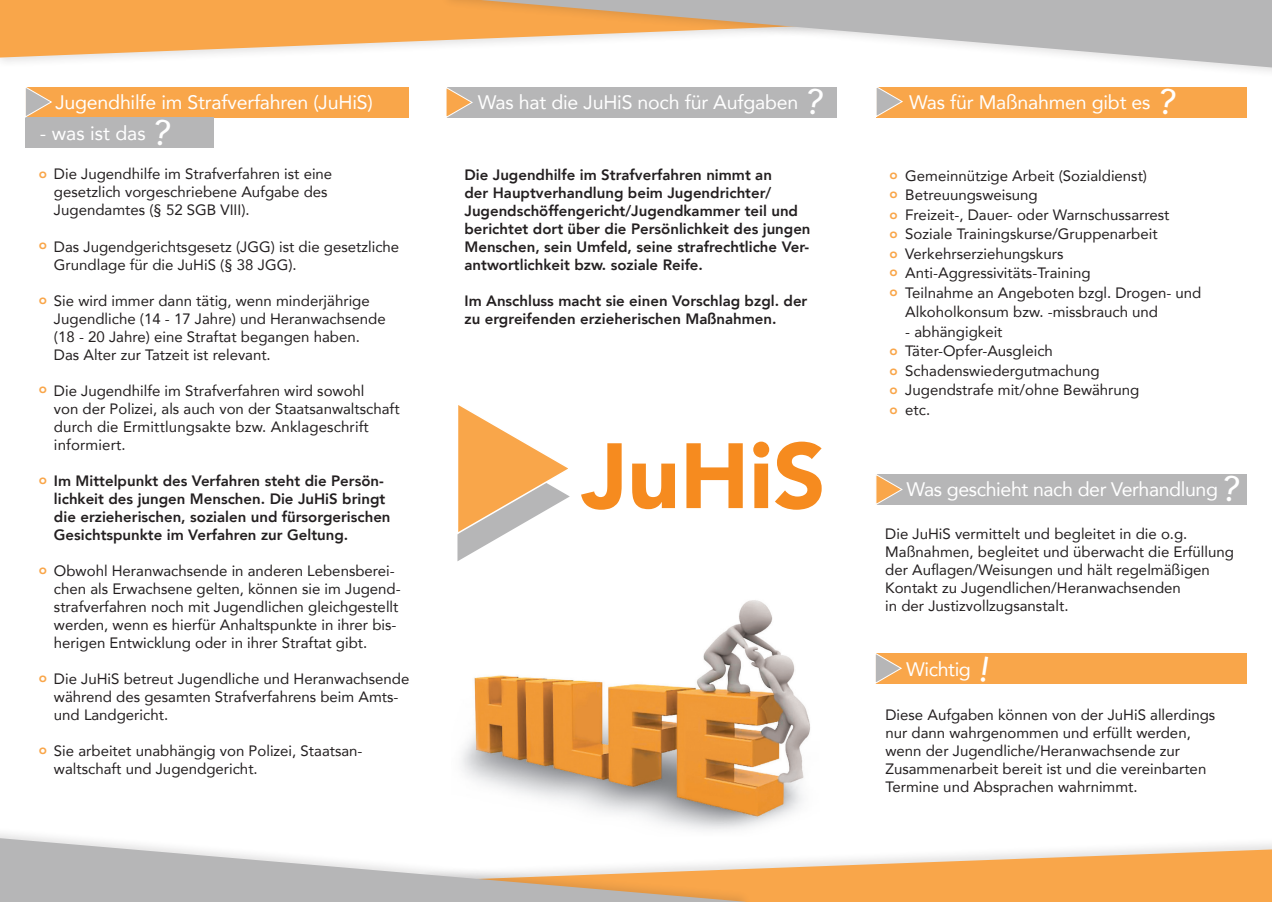
<style>
.page{position:relative;width:1272px;height:902px;background:#fff}
.page>*{position:absolute;margin:0;border:0;box-sizing:border-box;transform-origin:0 0}
.t1{font:900 91.5px "Avenir";color:#f68b1f}
.t2{font:19.5px "Avenir";letter-spacing:-.01em;color:#fff}
.t3{font:15px/18px "Avenir";color:#231f20}
.t4{font:800 15px/18px "Avenir";color:#231f20}
.t5{font:800 13.5px/19.4px "Avenir";color:#f9a64a}
</style>
<div class="page">
<svg style="left:0;top:0;width:440px;height:58px;background:#f8b264"></svg>
<div style="left:440px;top:0;width:831px;height:86px;background:#231f20;opacity:.13"></div>
<svg style="left:481px;top:0;width:790px;height:67px"></svg>
<img style="left:461px;top:600px;width:349px;height:226px">
<svg style="left:751px;top:849px;width:520px;height:52px;background:#f7b56b"></svg>
<div style="left:0;top:810px;width:751px;height:91px;background:#231f20;opacity:.13"></div>
<svg style="left:0;top:838px;width:745px;height:63px"></svg>
<div style="left:25px;top:87px;width:383px;height:30px;background:#f9a64a"></div>
<div style="left:26px;top:117px;width:188px;height:31px;background:#b6b6b7"></div>
<div style="left:446px;top:87px;width:391px;height:30px;background:#b6b6b7"></div>
<div style="left:876px;top:87px;width:370px;height:30px;background:#f9a64a"></div>
<svg style="left:457px;top:405px;width:113px;height:156px"></svg>
<svg style="left:875px;top:85px;width:28px;height:33px"></svg>
<svg style="left:25px;top:87px;width:27px;height:31px"></svg>
<svg style="left:446px;top:87px;width:27px;height:31px"></svg>
<div style="left:875px;top:653px;width:371px;height:31px;background:#f9a64a"></div>
<svg style="left:875px;top:653px;width:27px;height:31px"></svg>
<div style="left:875px;top:473px;width:371px;height:31px;background:#b6b6b7"></div>
<svg style="left:875px;top:473px;width:27px;height:32px"></svg>
<h2 class="t2" style="left:55px;top:87px;width:319px">Jugendhilfe im Strafverfahren (JuHiS)</h2>
<h2 class="t2" style="left:477px;top:87px;width:322px">Was hat die JuHiS noch für Aufgaben</h2>
<h2 class="t2" style="left:909px;top:87px;width:243px">Was für Maßnahmen gibt es</h2>
<h2 class="t2" style="left:40px;top:117px;width:107px">- was ist das</h2>
<p class="t3" style="left:54px;top:165px;width:280px">Die Jugendhilfe im Strafverfahren ist eine gesetzlich vorgeschriebene Aufgabe des<br>Jugendamtes (§ 52 SGB VIII).</p>
<p class="t3" style="left:54px;top:237px;width:347px">Das Jugendgerichtsgesetz (JGG) ist die gesetzliche<br>Grundlage für die JuHiS (§ 38 JGG).</p>
<p class="t3" style="left:54px;top:291px;width:333px">Sie wird immer dann tätig, wenn minderjährige Jugendliche (14 - 17 Jahre) und Heranwachsende (18 - 20 Jahre) eine Straftat begangen haben.<br>Das Alter zur Tatzeit ist relevant.</p>
<p class="t3" style="left:54px;top:381px;width:347px">Die Jugendhilfe im Strafverfahren wird sowohl<br>von der Polizei, als auch von der Staatsanwaltschaft durch die Ermittlungsakte bzw. Anklageschrift informiert.</p>
<p class="t4" style="left:54px;top:471px;width:338px">Im Mittelpunkt des Verfahren steht die Persön&shy;lichkeit des jungen Menschen. Die JuHiS bringt die erzieherischen, sozialen und fürsorgerischen Gesichtspunkte im Verfahren zur Geltung.</p>
<p class="t3" style="left:54px;top:561px;width:348px">Obwohl Heranwachsende in anderen Lebensberei&shy;chen als Erwachsene gelten, können sie im Jugend&shy;strafverfahren noch mit Jugendlichen gleichgestellt werden, wenn es hierfür Anhaltspunkte in ihrer bis&shy;herigen Entwicklung oder in ihrer Straftat gibt.</p>
<p class="t3" style="left:54px;top:669px;width:357px">Die JuHiS betreut Jugendliche und Heranwachsende während des gesamten Strafverfahrens beim Amts&shy;und Landgericht.</p>
<p class="t3" style="left:54px;top:741px;width:309px">Sie arbeitet unabhängig von Polizei, Staatsan&shy;waltschaft und Jugendgericht.</p>
<p class="t4" style="left:464px;top:166px;width:347px">Die Jugendhilfe im Strafverfahren nimmt an<br>der Hauptverhandlung beim Jugendrichter/ Jugendschöffengericht/Jugendkammer teil und berichtet dort über die Persönlichkeit des jungen Menschen, sein Umfeld, seine strafrechtliche Ver&shy;antwortlichkeit bzw. soziale Reife.</p>
<p class="t4" style="left:464px;top:292px;width:344px">Im Anschluss macht sie einen Vorschlag bzgl. der zu ergreifenden erzieherischen Maßnahmen.</p>
<p class="t3" style="left:905px;top:165px;width:297px;line-height:19.5px">Gemeinnützige Arbeit (Sozialdienst)<br>Betreuungsweisung<br>Freizeit-, Dauer- oder Warnschussarrest Soziale Trainingskurse/Gruppenarbeit Verkehrserziehungskurs Anti-Aggressivitäts-Training<br>Teilnahme an Angeboten bzgl. Drogen- und Alkoholkonsum bzw. -missbrauch und</p>
<p class="t3" style="left:905px;top:321px;width:236px;line-height:19.5px">- abhängigkeit<br>Täter-Opfer-Ausgleich<br>Schadenswiedergutmachung<br>Jugendstrafe mit/ohne Bewährung etc.</p>
<p class="t5" style="left:39px;top:163px;width:10px">o</p>
<p class="t5" style="left:889px;top:165px;width:10px;line-height:18.9px">o o</p>
<p class="t5" style="left:889px;top:205px;width:10px;line-height:18.8px">o o</p>
<p class="t5" style="left:889px;top:243px;width:10px;line-height:18.5px">o o</p>
<p class="t5" style="left:889px;top:282px;width:10px">o</p>
<p class="t5" style="left:39px;top:235px;width:10px">o</p>
<p class="t5" style="left:39px;top:289px;width:10px">o</p>
<p class="t5" style="left:889px;top:341px;width:10px;text-align:justify">o o o o</p>
<p class="t5" style="left:39px;top:379px;width:10px">o</p>
<h1 class="t1" style="left:581px;top:398px;width:246px">JuHiS</h1>
<p class="t5" style="left:39px;top:470px;width:10px">o</p>
<h2 class="t2" style="left:906px;top:474px;width:313px">Was geschieht nach der Verhandlung</h2>
<p class="t3" style="left:885px;top:524px;width:350px">Die JuHiS vermittelt und begleitet in die o.g.<br>Maßnahmen, begleitet und überwacht die Erfüllung der Auflagen/Weisungen und hält regelmäßigen Kontakt zu Jugendlichen/Heranwachsenden<br>in der Justizvollzugsanstalt.</p>
<p class="t5" style="left:39px;top:559px;width:10px">o</p>
<h2 class="t2" style="left:906px;top:653px;width:66px">Wichtig</h2>
<p class="t5" style="left:39px;top:667px;width:10px">o</p>
<p class="t3" style="left:885px;top:705px;width:331px">Diese Aufgaben können von der JuHiS allerdings nur dann wahrgenommen und erfüllt werden, wenn der Jugendliche/Heranwachsende zur Zusammenarbeit bereit ist und die vereinbarten Termine und Absprachen wahrnimmt.</p>
<p class="t5" style="left:39px;top:739px;width:10px">o</p>
</div>
